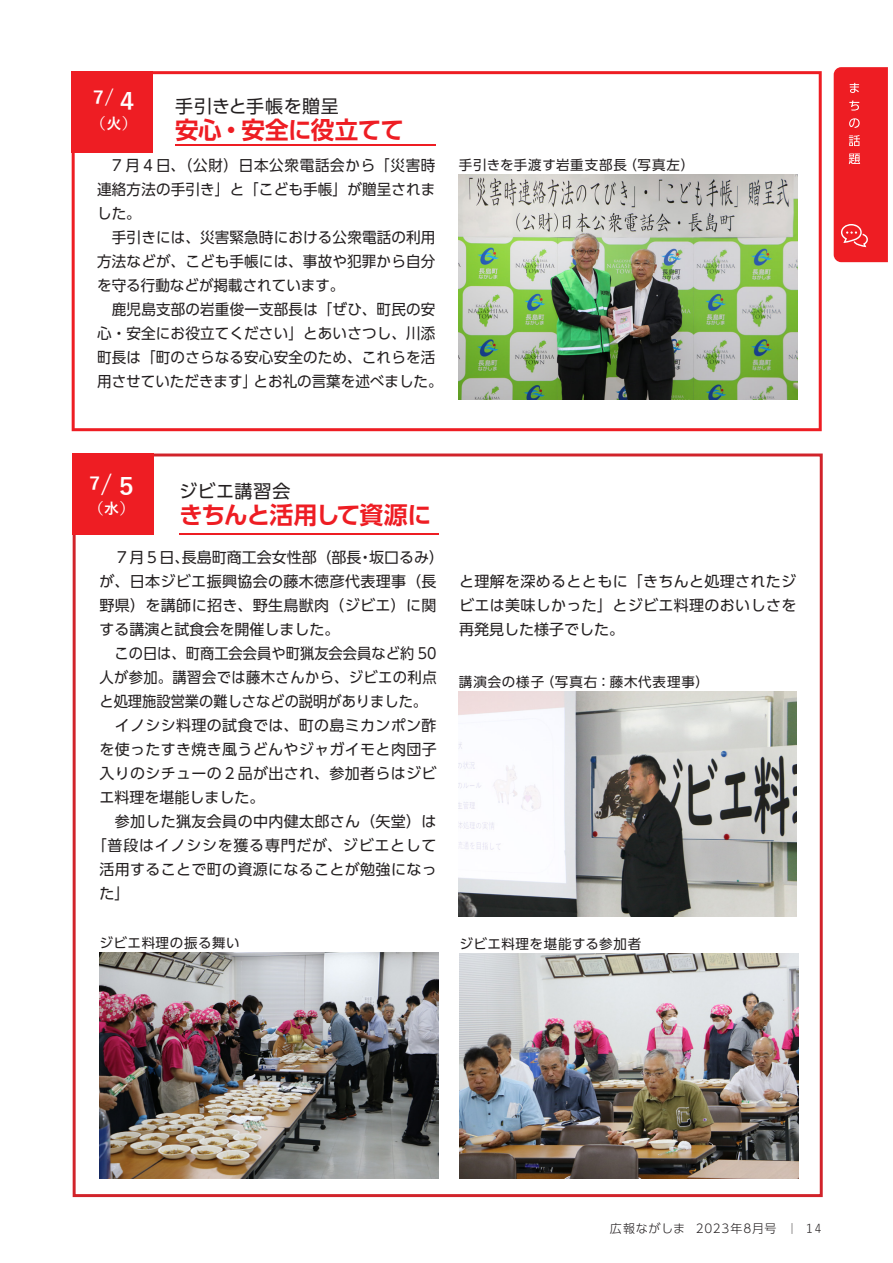
<style>
.page{position:relative;width:893px;height:1263px;background:#fff}
.page>*{position:absolute;margin:0;border:0;box-sizing:border-box;transform-origin:0 0}
.t1{font:700 24px "UD Shin Go Pro De";letter-spacing:-.05em;color:#ee1d23}
.t2{font:700 24px "UD Shin Go Pro De";letter-spacing:-.025em;color:#ee1d23}
.t3{font:18px "UD Shin Go Pro";letter-spacing:.03em;color:#231f20}
.t4{font:700 18px "Yu Gothic";color:#fff}
.t5{font:15px/24px "UD Shin Go Pro";letter-spacing:.01em;color:#231f20}
.t6{font:15px/24px "UD Shin Go Pro";letter-spacing:.01em;color:#231f20;text-align:justify;scale:.95 1}
.t7{font:15px "UD Shin Go Pro";letter-spacing:.05em;color:#231f20}
.t8{font:15px "UD Shin Go Pro";letter-spacing:.045em;color:#231f20}
.t9{font:700 15px "Yu Gothic";color:#fff}
.t10{font:13.5px "UD Shin Go Pro";letter-spacing:.05em;color:#231f20}
.t11{font:300 12px "UD Shin Go Pro";letter-spacing:.055em;color:#231f20}
.s1{font-size:24px}
.s2{font-size:22.5px}
.s3{font-family:"Yu Gothic";font-weight:400}
</style>
<div class="page">
<div style="left:73px;top:453px;width:750px;height:744px;background:#fff;border:3px solid #d1232a"></div>
<div style="left:73px;top:453px;width:81px;height:81px;background:#ee1d23"></div>
<svg style="left:834px;top:67px;width:54px;height:195px;background:#ee252b"></svg>
<svg style="left:72px;top:71px;width:750px;height:360px"></svg>
<div style="left:72px;top:71px;width:81px;height:81px;background:#ee1d23"></div>
<hr style="left:175px;top:145px;width:260px;height:1px;background:#ee1d23">
<hr style="left:179px;top:533px;width:260px;height:1px;background:#ee1d23">
<img style="left:460px;top:953px;width:339px;height:225px">
<img style="left:459px;top:175px;width:339px;height:225px">
<img style="left:459px;top:692px;width:337px;height:225px">
<img style="left:100px;top:953px;width:339px;height:225px">
<p class="t4" style="left:90px;top:87px;width:52px">７/ <span class="s1">４</span></p>
<p class="t9" style="left:91px;top:115px;width:48px">（火）</p>
<p class="t3" style="left:175px;top:91px;width:165px">手引きと手帳を贈呈</p>
<p class="t2" style="left:175px;top:110px;width:230px">安心・安全に役立てて</p>
<p class="t8" style="left:112px;top:153px;width:325px">7 月４日、（公財）日本公衆電話会から「災害時</p>
<p class="t10" style="left:459px;top:154px;width:237px">手引きを手渡す岩重支部長（写真左）</p>
<p class="t5" style="left:97px;top:177px;width:340px">連絡方法の手引き」と「こども手帳」が贈呈されました。</p>
<p class="t5" style="left:97px;top:225px;width:340px;text-align:justify">　手引きには、災害緊急時における公衆電話の利用方法などが、こども手帳には、事故や犯罪から自分を守る行動などが掲載されています。</p>
<p class="t5" style="left:97px;top:297px;width:347px">　鹿児島支部の岩重俊一支部長は「ぜひ、町民の安心・安全にお役立てください」とあいさつし、川添町長は「町のさらなる安心安全のため、これらを活用させていただきます」とお礼の言葉を述べました。</p>
<p class="t4" style="left:86px;top:473px;width:54px">７<span class="s2">/</span><span class="s1">５</span></p>
<p class="t9" style="left:88px;top:500px;width:48px">（水）</p>
<p class="t3" style="left:179px;top:476px;width:113px">ジビエ講習会</p>
<p class="t1" style="left:179px;top:495px;width:254px">きちんと活用して資源に</p>
<p class="t5" style="left:99px;top:544px;width:346px">　７月５日、長島町商工会女性部（部長・坂口るみ）が、日本ジビエ振興協会の藤木徳彦代表理事（長野県）を講師に招き、野生鳥獣肉（ジビエ）に関する講演と試食会を開催しました。</p>
<p class="t6" style="left:99px;top:640px;width:356px;text-indent:15px">この日は、町商工会会員や町猟友会会員など約 50人が参加。講習会では藤木さんから、ジビエの利点と処理施設営業の難しさなどの説明がありました。</p>
<p class="t5" style="left:99px;top:712px;width:339px;text-align:justify">　イノシシ料理の試食では、町の島ミカンポン酢を使ったすき焼き風うどんやジャガイモと肉団子入りのシチューの２品が出され、参加者らはジビエ料理を堪能しました。</p>
<p class="t5" style="left:99px;top:808px;width:339px">　参加した猟友会員の中内健太郎さん（矢堂）は</p>
<p class="t7" style="left:92px;top:833px;width:346px">「普段はイノシシを獲る専門だが、ジビエとして</p>
<p class="t5" style="left:99px;top:856px;width:339px">活用することで町の資源になることが勉強になっ</p>
<p class="t5" style="left:99px;top:880px;width:31px">た」</p>
<p class="t10" style="left:100px;top:932px;width:142px">ジビエ料理の振る舞い</p>
<p class="t5" style="left:459px;top:568px;width:339px;text-align:justify">と理解を深めるとともに「きちんと処理されたジビエは美味しかった」とジビエ料理のおいしさを再発見した様子でした。</p>
<p class="t10" style="left:459px;top:671px;width:252px">講演会の様子（写真右：藤木代表理事）</p>
<p class="t10" style="left:460px;top:933px;width:183px">ジビエ料理を堪能する参加者</p>
<p class="t11" style="left:610px;top:1219px;width:213px">広報ながしま 2023年8月号 <span class="s3">｜ １4</span></p>
</div>
